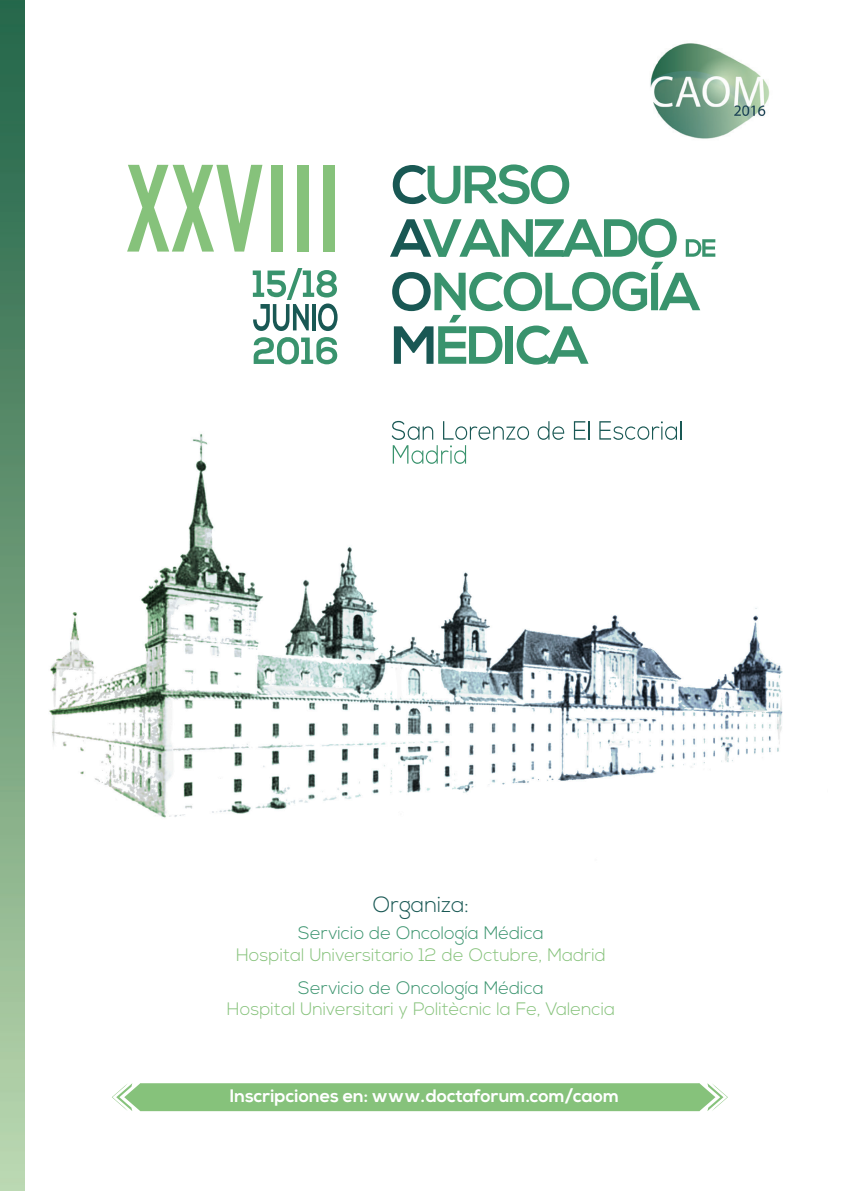
<style>
.page{position:relative;width:842px;height:1191px;background:#fff}
.page>*{position:absolute;margin:0;border:0;box-sizing:border-box;transform-origin:0 0}
.t1{font:300 22px "Nexa";color:#195854}
.t2{font:300 18px "Nexa";color:#86c27b}
.t3{font:300 18px "Nexa";color:#39936d}
.t4{font:700 18px "Nexa";color:#fff}
</style>
<div class="page">
<img style="left:24px;top:412px;width:759px;height:466px">
<svg style="left:112px;top:1083px;width:28px;height:28px"></svg>
<svg style="left:699px;top:1083px;width:29px;height:28px"></svg>
<div style="left:140px;top:1083px;width:559px;height:28px;background:#86c27b"></div>
<svg style="left:538px;top:421px;width:27px;height:19px"></svg>
<svg style="left:574px;top:421px;width:15px;height:18px"></svg>
<svg style="left:599px;top:421px;width:82px;height:19px"></svg>
<svg style="left:392px;top:421px;width:137px;height:43px"></svg>
<svg style="left:127px;top:165px;width:135px;height:86px"></svg>
<div style="left:271px;top:165px;width:11px;height:86px;background:#86c27b"></div>
<div style="left:297px;top:165px;width:12px;height:86px;background:#86c27b"></div>
<div style="left:324px;top:165px;width:11px;height:86px;background:#86c27b"></div>
<svg style="left:393px;top:164px;width:176px;height:40px"></svg>
<svg style="left:390px;top:218px;width:325px;height:146px"></svg>
<svg style="left:253px;top:268px;width:85px;height:97px"></svg>
<img style="left:0;top:0;width:24px;height:1191px">
<img style="left:650px;top:43px;width:120px;height:96px">
<p class="t1" style="left:373px;top:891px;width:98px">Organiza:</p>
<p class="t3" style="left:298px;top:922px;width:247px">Servicio de Oncología Médica</p>
<p class="t2" style="left:236px;top:944px;width:371px">Hospital Universitario 12 de Octubre, Madrid</p>
<p class="t3" style="left:298px;top:977px;width:247px">Servicio de Oncología Médica</p>
<p class="t2" style="left:227px;top:999px;width:389px">Hospital Universitari y Politècnic la Fe, Valencia</p>
<p class="t4" style="left:230px;top:1085px;width:391px">Inscripciones en: www.doctaforum.com/caom</p>
</div>
